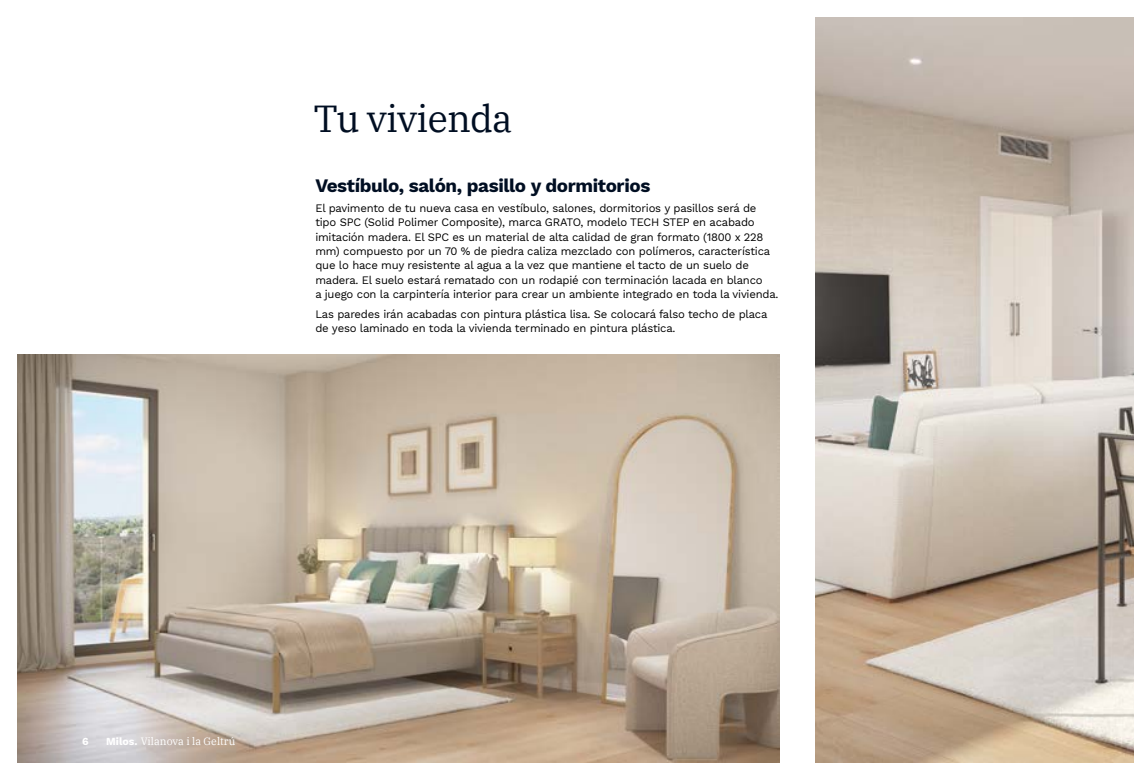
<style>
.page{position:relative;width:1134px;height:780px;background:#fff}
.page>*{position:absolute;margin:0;border:0;box-sizing:border-box;transform-origin:0 0}
.t1{font:37.5px "IBM Plex Serif";letter-spacing:-.02em;color:#000e22}
.t2{font:700 18.75px "Work Sans";letter-spacing:-.02em;color:#000e22}
.t3{font:11.25px/14.4px "Work Sans";letter-spacing:-.02em;color:#000}
.t4{font:10.62px "IBM Plex Serif";color:#fff}
.t5{font:700 10.62px "Work Sans";color:#fff}
.s1{font-family:"Work Sans";font-weight:700}
</style>
<div class="page">
<img style="left:815px;top:18px;width:319px;height:744px">
<img style="left:18px;top:354px;width:762px;height:408px">
<h1 class="t1" style="left:314px;top:90px;width:201px">Tu vivienda</h1>
<h2 class="t2" style="left:315px;top:175px;width:336px">Vestíbulo, salón, pasillo y dormitorios</h2>
<p class="t3" style="left:315px;top:201px;width:465px">El pavimento de tu nueva casa en vestíbulo, salones, dormitorios y pasillos será de tipo SPC (Solid Polimer Composite), marca GRATO, modelo TECH STEP en acabado imitación madera. El SPC es un material de alta calidad de gran formato (1800 x 228 mm) compuesto por un 70 % de piedra caliza mezclado con polímeros, característica que lo hace muy resistente al agua a la vez que mantiene el tacto de un suelo de madera. El suelo estará rematado con un rodapié con terminación lacada en blanco<br>a juego con la carpintería interior para crear un ambiente integrado en toda la vivienda.</p>
<p class="t3" style="left:315px;top:307px;width:453px">Las paredes irán acabadas con pintura plástica lisa. Se colocará falso techo de placa de yeso laminado en toda la vivienda terminado en pintura plástica.</p>
<p class="t5" style="left:82px;top:734px;width:8px">6</p>
<p class="t4" style="left:106px;top:732px;width:131px"><span class="s1">Milos.</span> Vilanova i la Geltrú</p>
</div>
